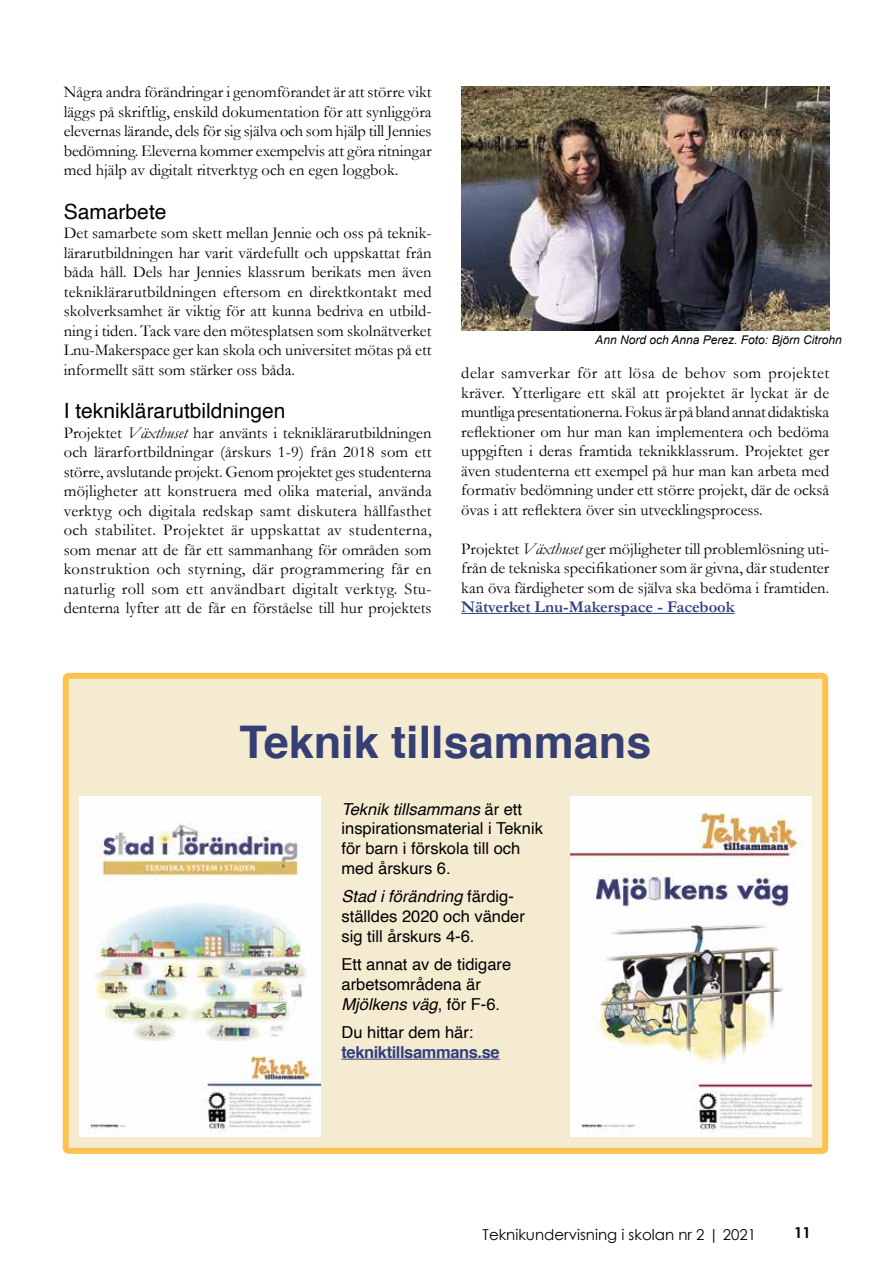
<style>
.page{position:relative;width:893px;height:1263px;background:#fff}
.page>*{position:absolute;margin:0;border:0;box-sizing:border-box;transform-origin:0 0}
.t1{font:700 45px "Helvetica";color:#363f73}
.t2{font:21px "Helvetica";color:#000}
.t3{font:16.5px/19.5px "Garamond";color:#000;text-align:justify}
.t4{font:16.5px/19.8px "Helvetica";color:#000}
.t5{font:700 16.5px "Garamond";color:#333f7f}
.t6{font:700 16.5px "Helvetica";letter-spacing:-.025em;color:#333f7f}
.t7{font:15px "Century Gothic";color:#000}
.t8{font:700 15px "Century Gothic";color:#000}
.t9{font:italic 12px "Arial";color:#000}
.s1{font-style:italic}
</style>
<div class="page">
<img style="left:461px;top:86px;width:368px;height:244px">
<hr style="left:461px;top:613px;width:274px;height:1px;background:#333f7f">
<div style="left:66px;top:676px;width:759px;height:475px;background:#f4ebd1;border-radius:3px"></div>
<hr style="left:341px;top:1059px;width:159px;height:1px;background:#333f7f">
<div style="left:63px;top:673px;width:765px;height:481px;border:6px solid #fbc24e;border-radius:3px"></div>
<img style="left:570px;top:796px;width:241px;height:340px">
<img style="left:80px;top:796px;width:240px;height:340px">
<p class="t3" style="left:64px;top:82px;width:369px">Några andra förändringar i genomförandet är att större vikt läggs på skriftlig, enskild dokumentation för att synliggöra elevernas lärande, dels för sig själva och som hjälp till Jennies bedömning. Eleverna kommer exempelvis att göra ritningar med hjälp av digitalt ritverktyg och en egen loggbok.</p>
<p class="t2" style="left:64px;top:195px;width:104px">Samarbete</p>
<p class="t3" style="left:64px;top:223px;width:369px">Det samarbete som skett mellan Jennie och oss på teknik&shy;lärarutbildningen har varit värdefullt och uppskattat från båda håll. Dels har Jennies klassrum berikats men även tekniklärarutbildningen eftersom en direktkontakt med skolverksamhet är viktig för att kunna bedriva en utbild&shy;ning i tiden. Tack vare den mötesplatsen som skolnätverket Lnu-Makerspace ger kan skola och universitet mötas på ett informellt sätt som stärker oss båda.</p>
<p class="t2" style="left:64px;top:395px;width:223px">I tekniklärarutbildningen</p>
<p class="t3" style="left:64px;top:422px;width:369px">Projektet <span class="s1">Växthuset</span> har använts i tekniklärarutbildningen och lärarfortbildningar (årskurs 1-9) från 2018 som ett större, avslutande projekt. Genom projektet ges studenterna möjligheter att konstruera med olika material, använda verktyg och digitala redskap samt diskutera hållfasthet och stabilitet. Projektet är uppskattat av studenterna, som menar att de får ett sammanhang för områden som konstruktion och styrning, där programmering får en naturlig roll som ett användbart digitalt verktyg. Stu&shy;denterna lyfter att de får en förståelse till hur projektets</p>
<p class="t9" style="left:595px;top:332px;width:248px">Ann Nord och Anna Perez. Foto: Björn Citrohn</p>
<p class="t3" style="left:461px;top:363px;width:369px">delar samverkar för att lösa de behov som projektet kräver. Ytterligare ett skäl att projektet är lyckat är de muntliga presentationerna. Fokus är på bland annat didaktiska reflektioner om hur man kan implementera och bedöma uppgiften i deras framtida teknikklassrum. Projektet ger även studenterna ett exempel på hur man kan arbeta med formativ bedömning under ett större projekt, där de också övas i att reflektera över sin utvecklingsprocess.</p>
<p class="t3" style="left:461px;top:538px;width:369px">Projektet <span class="s1">Växthuset</span> ger möjligheter till problemlösning uti&shy;från de tekniska specifikationer som är givna, där studenter kan öva färdigheter som de själva ska bedöma i framtiden.</p>
<p class="t5" style="left:461px;top:596px;width:275px">Nätverket Lnu-Makerspace - Facebook</p>
<h1 class="t1" style="left:240px;top:706px;width:413px">Teknik tillsammans</h1>
<p class="t4" style="left:341px;top:799px;width:203px"><span class="s1">Teknik tillsammans</span> är ett inspirationsmaterial i Teknik för barn i förskola till och med årskurs 6.</p>
<p class="t4" style="left:341px;top:887px;width:185px"><span class="s1">Stad i förändring</span> färdig&shy;ställdes 2020 och vänder sig till årskurs 4-6.</p>
<p class="t4" style="left:341px;top:955px;width:171px">Ett annat av de tidigare arbetsområdena är<br><span class="s1">Mjölkens väg</span>, för F-6.</p>
<p class="t4" style="left:341px;top:1023px;width:134px">Du hittar dem här:</p>
<p class="t6" style="left:341px;top:1039px;width:160px">tekniktillsammans.se</p>
<p class="t7" style="left:483px;top:1224px;width:275px">Teknikundervisning i skolan nr 2 | 2021</p>
<p class="t8" style="left:794px;top:1221px;width:18px">11</p>
</div>
